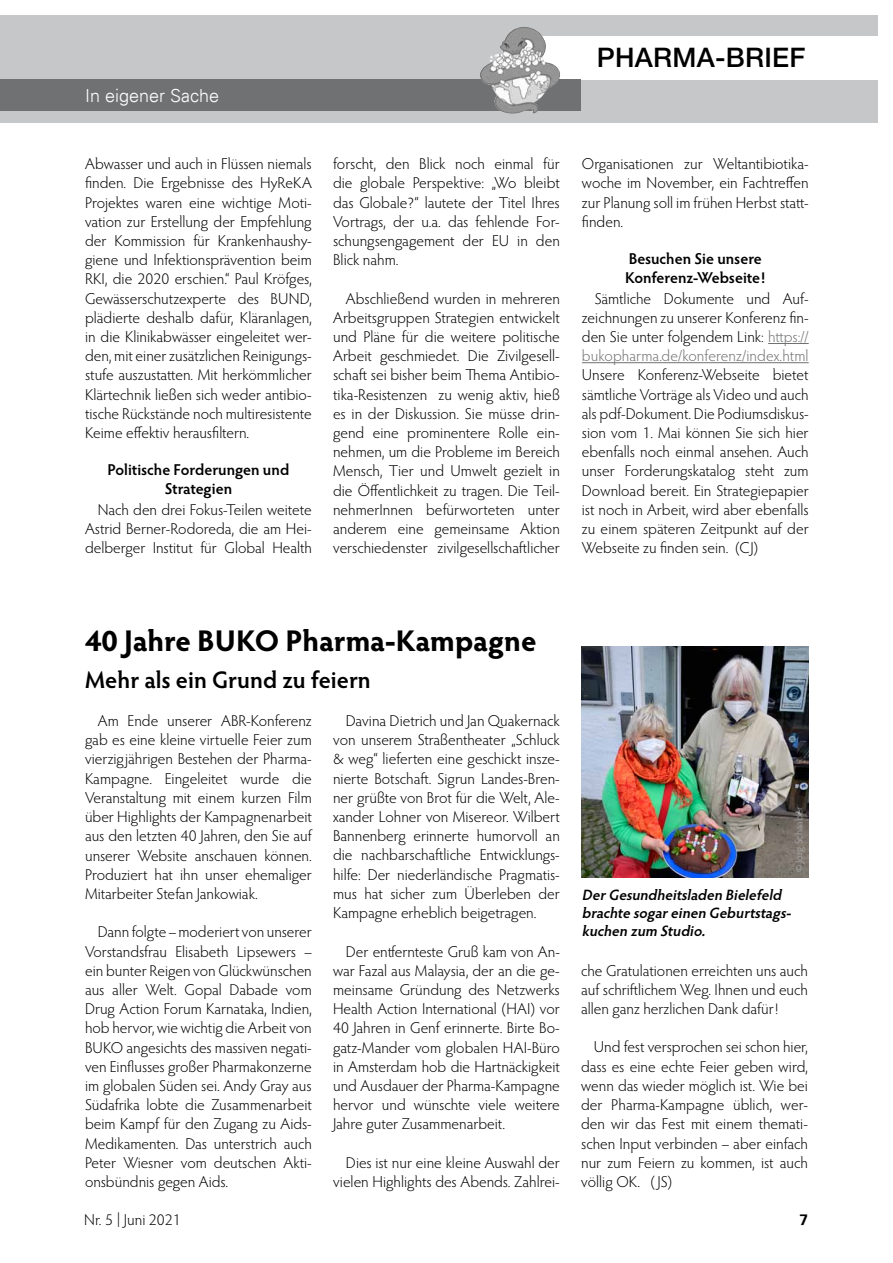
<style>
.page{position:relative;width:893px;height:1263px;background:#fff}
.page>*{position:absolute;margin:0;border:0;box-sizing:border-box;transform-origin:0 0}
.t1{font:700 30px "Hypatia Sans Pro";color:#000}
.t2{font:500 27px "Helvetica Neue LT";letter-spacing:.01em;color:#000}
.t3{font:600 24px "Hypatia Sans Pro";color:#000}
.t4{font:300 18px "Univers";color:#fff}
.t5{font:300 15.75px/19.2px "Hypatia Sans Pro";color:#000;text-align:justify}
.t6{font:600 15.75px/19.2px "Hypatia Sans Pro";letter-spacing:-.005em;color:#000;text-align:center}
.t7{font:15.75px "Hypatia Sans Pro Light 3";color:#000}
.t8{font:italic 600 15px/18px "Hypatia Sans Pro";color:#000}
.t9{font:700 15px "Univers";color:#000}
.t10{font:300 10.65px "Hypatia Sans Pro";color:#b1b3b4}
.s1{color:#707172}
</style>
<div class="page">
<div style="left:0;top:15px;width:878px;height:108px;background:#c6c7c8"></div>
<div style="left:519px;top:36px;width:369px;height:43px;background:#fff"></div>
<div style="left:0;top:79px;width:581px;height:32px;background:#707172"></div>
<img style="left:491px;top:27px;width:31px;height:34px">
<hr style="left:768px;top:343px;width:41px;height:1px;background:#707172">
<hr style="left:582px;top:362px;width:227px;height:1px;background:#707172">
<img style="left:581px;top:646px;width:228px;height:232px">
<p class="t4" style="left:85px;top:85px;width:136px">In eigener Sache</p>
<p class="t5" style="left:85px;top:154px;width:228px">Abwasser und auch in Flüssen niemals finden. Die Ergebnisse des HyReKA Projektes waren eine wichtige Moti&shy;vation zur Erstellung der Empfehlung der Kommission für Krankenhaushy&shy;giene und Infektionsprävention beim RKI, die 2020 erschien.“ Paul Kröfges, Gewässerschutzexperte des BUND, plädierte deshalb dafür, Kläranlagen, in die Klinikabwässer eingeleitet wer&shy;den, mit einer zusätzlichen Reinigungs&shy;stufe auszustatten. Mit herkömmlicher Klärtechnik ließen sich weder antibio&shy;tische Rückstände noch multiresistente Keime effektiv herausfiltern.</p>
<p class="t6" style="left:108px;top:459px;width:183px">Politische Forderungen und<br>Strategien</p>
<p class="t5" style="left:85px;top:499px;width:228px;text-indent:13px">Nach den drei Fokus-Teilen weitete Astrid Berner-Rodoreda, die am Hei&shy;delberger Institut für Global Health</p>
<p class="t5" style="left:333px;top:154px;width:228px">forscht, den Blick noch einmal für die globale Perspektive: „Wo bleibt das Globale?“ lautete der Titel Ihres Vortrags, der u.a. das fehlende For&shy;schungsengagement der EU in den Blick nahm.</p>
<p class="t5" style="left:333px;top:288px;width:228px;text-indent:13px">Abschließend wurden in mehreren Arbeitsgruppen Strategien entwickelt und Pläne für die weitere politische Arbeit geschmiedet. Die Zivilgesell&shy;schaft sei bisher beim Thema Antibio&shy;tika-Resistenzen zu wenig aktiv, hieß es in der Diskussion. Sie müsse drin&shy;gend eine prominentere Rolle ein&shy;nehmen, um die Probleme im Bereich Mensch, Tier und Umwelt gezielt in die Öffentlichkeit zu tragen. Die Teil&shy;nehmerInnen befürworteten unter anderem eine gemeinsame Aktion verschiedenster zivilgesellschaftlicher</p>
<h2 class="t2" style="left:597px;top:42px;width:210px">PHARMA-BRIEF</h2>
<p class="t5" style="left:582px;top:154px;width:228px">Organisationen zur Weltantibiotika&shy;woche im November, ein Fachtreffen zur Planung soll im frühen Herbst statt&shy;finden.</p>
<p class="t6" style="left:625px;top:248px;width:142px;text-align:left">Besuchen Sie unsere<br>Konferenz-Webseite!</p>
<p class="t5" style="left:582px;top:288px;width:228px;text-indent:13px">Sämtliche Dokumente und Auf&shy;zeichnungen zu unserer Konferenz fin&shy;den Sie unter folgendem Link: <span class="s1">https:// bukopharma.de/konferenz/index.html</span></p>
<p class="t5" style="left:582px;top:365px;width:228px">Unsere Konferenz-Webseite bietet sämtliche Vorträge als Video und auch als pdf-Dokument. Die Podiumsdiskus&shy;sion vom 1. Mai können Sie sich hier ebenfalls noch einmal ansehen. Auch unser Forderungskatalog steht zum Download bereit. Ein Strategiepapier ist noch in Arbeit, wird aber ebenfalls zu einem späteren Zeitpunkt auf der Webseite zu finden sein. (CJ)</p>
<h1 class="t1" style="left:85px;top:619px;width:453px">40 Jahre BUKO Pharma-Kampagne</h1>
<h3 class="t3" style="left:85px;top:663px;width:287px">Mehr als ein Grund zu feiern</h3>
<p class="t5" style="left:85px;top:711px;width:228px;text-indent:13px">Am Ende unserer ABR-Konferenz gab es eine kleine virtuelle Feier zum vierzigjährigen Bestehen der Pharma-Kampagne. Eingeleitet wurde die Veranstaltung mit einem kurzen Film über Highlights der Kampagnenarbeit aus den letzten 40 Jahren, den Sie auf unserer Website anschauen können.<br>Produziert hat ihn unser ehemaliger Mitarbeiter Stefan Jankowiak.</p>
<p class="t5" style="left:85px;top:922px;width:228px;text-indent:13px">Dann folgte – moderiert von unserer Vorstandsfrau Elisabeth Lipsewers – ein bunter Reigen von Glückwünschen aus aller Welt. Gopal Dabade vom Drug Action Forum Karnataka, Indien, hob hervor, wie wichtig die Arbeit von BUKO angesichts des massiven negati&shy;ven Einflusses großer Pharmakonzerne im globalen Süden sei. Andy Gray aus Südafrika lobte die Zusammenarbeit beim Kampf für den Zugang zu Aids-Medikamenten. Das unterstrich auch Peter Wiesner vom deutschen Akti&shy;onsbündnis gegen Aids.</p>
<p class="t5" style="left:333px;top:711px;width:228px;text-indent:13px">Davina Dietrich und Jan Quakernack von unserem Straßentheater „Schluck &amp; weg“ lieferten eine geschickt insze&shy;nierte Botschaft. Sigrun Landes-Bren&shy;ner grüßte von Brot für die Welt, Ale&shy;xander Lohner von Misereor. Wilbert Bannenberg erinnerte humorvoll an die nachbarschaftliche Entwicklungs&shy;hilfe: Der niederländische Pragmatis&shy;mus hat sicher zum Überleben der Kampagne erheblich beigetragen.</p>
<p class="t5" style="left:333px;top:941px;width:228px;text-indent:13px">Der entfernteste Gruß kam von An&shy;war Fazal aus Malaysia, der an die ge&shy;meinsame Gründung des Netzwerks Health Action International (HAI) vor 40 Jahren in Genf erinnerte. Birte Bo&shy;gatz-Mander vom globalen HAI-Büro in Amsterdam hob die Hartnäckigkeit und Ausdauer der Pharma-Kampagne hervor und wünschte viele weitere Jahre guter Zusammenarbeit.</p>
<p class="t5" style="left:333px;top:1152px;width:228px;text-align:right">Dies ist nur eine kleine Auswahl der vielen Highlights des Abends. Zahlrei-</p>
<p class="t10" style="left:792px;top:872px;width:67px;rotate:-90deg">© Jörg Schaaber</p>
<p class="t8" style="left:582px;top:885px;width:210px">DerGesundheitsladen Bielefeld brachte sogareinen Geburtstags&shy;kuchen zum Studio.</p>
<p class="t5" style="left:581px;top:960px;width:228px">che Gratulationen erreichten uns auch auf schriftlichem Weg. Ihnen und euch allen ganz herzlichen Dank dafür!</p>
<p class="t5" style="left:581px;top:1037px;width:228px;text-indent:13px">Und fest versprochen sei schon hier, dass es eine echte Feier geben wird, wenn das wieder möglich ist. Wie bei der Pharma-Kampagne üblich, wer&shy;den wir das Fest mit einem themati&shy;schen Input verbinden – aber einfach nur zum Feiern zu kommen, ist auch völlig OK. ( JS)</p>
<p class="t7" style="left:84px;top:1210px;width:98px">Nr. 5 | Juni 2021</p>
<p class="t9" style="left:800px;top:1210px;width:10px">7</p>
</div>
